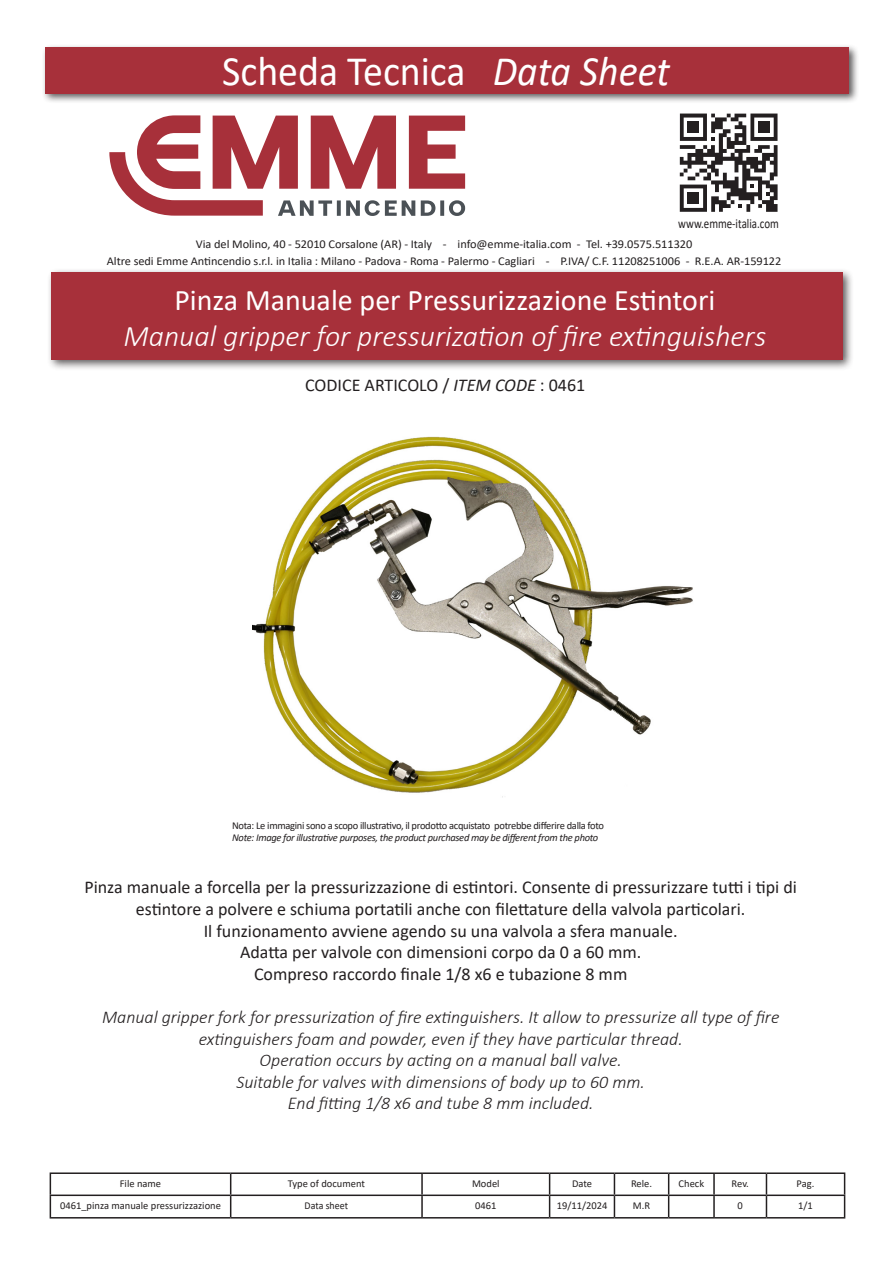
<style>
.page{position:relative;width:893px;height:1263px;background:#fff}
.page>*{position:absolute;margin:0;border:0;box-sizing:border-box;transform-origin:0 0}
.t1{font:42px "Calibri";color:#fff;scale:.95 1}
.t2{font:italic 300 30px "Calibri";color:#fff}
.t3{font:30px "Calibri";color:#fff}
.codice_tabella{font:18px/21.6px "Calibri";color:#231f20;text-align:center}
.codice_tabella-2{font:italic 300 18px "Calibri";color:#231f20}
.t4{font:13.5px "Calibri";color:#231f20;scale:.81 1}
.t5{font:12px/16.5px "Calibri";letter-spacing:-.005em;color:#231f20;text-align:center}
.codice_tabella-3{font:10.5px "Calibri";letter-spacing:-.01em;color:#231f20}
.codice_tabella-4{font:10.5px "Calibri";letter-spacing:-.03em;color:#231f20}
.codice_tabella-5{font:italic 10.5px "Calibri";letter-spacing:-.03em;color:#231f20}
.codice_tabella-6{font:10.5px "Calibri";letter-spacing:-.01em;color:#231f20;scale:.95 1}
.s1{font-style:italic}
</style>
<div class="page">
<div style="left:42px;top:44px;width:817px;height:60px;background:#231f20;opacity:.75"></div>
<div style="left:46px;top:48px;width:803px;height:46px;background:#a7303a"></div>
<hr style="left:50px;top:1172px;width:181px;height:2px;background:#231f20">
<hr style="left:231px;top:1172px;width:191px;height:2px;background:#231f20">
<hr style="left:422px;top:1172px;width:128px;height:2px;background:#231f20">
<hr style="left:421px;top:1174px;width:2px;height:20px;background:#231f20">
<hr style="left:550px;top:1172px;width:64px;height:2px;background:#231f20">
<hr style="left:614px;top:1172px;width:55px;height:2px;background:#231f20">
<hr style="left:669px;top:1172px;width:45px;height:2px;background:#231f20">
<hr style="left:714px;top:1172px;width:52px;height:2px;background:#231f20">
<hr style="left:713px;top:1174px;width:2px;height:20px;background:#231f20">
<hr style="left:766px;top:1172px;width:79px;height:2px;background:#231f20">
<hr style="left:50px;top:1194px;width:181px;height:2px;background:#231f20">
<svg style="left:50px;top:1174px;width:1px;height:43px"></svg>
<hr style="left:231px;top:1194px;width:191px;height:2px;background:#231f20">
<svg style="left:230px;top:1174px;width:1px;height:43px"></svg>
<hr style="left:422px;top:1194px;width:128px;height:2px;background:#231f20">
<hr style="left:421px;top:1196px;width:2px;height:21px;background:#231f20">
<hr style="left:550px;top:1194px;width:64px;height:2px;background:#231f20">
<svg style="left:549px;top:1174px;width:1px;height:43px"></svg>
<hr style="left:614px;top:1194px;width:55px;height:2px;background:#231f20">
<svg style="left:614px;top:1174px;width:1px;height:43px"></svg>
<hr style="left:669px;top:1194px;width:45px;height:2px;background:#231f20">
<svg style="left:668px;top:1174px;width:1px;height:43px"></svg>
<hr style="left:714px;top:1194px;width:52px;height:2px;background:#231f20">
<hr style="left:713px;top:1196px;width:2px;height:21px;background:#231f20">
<hr style="left:766px;top:1194px;width:79px;height:2px;background:#231f20">
<svg style="left:766px;top:1174px;width:1px;height:43px"></svg>
<svg style="left:844px;top:1174px;width:1px;height:43px"></svg>
<hr style="left:50px;top:1217px;width:181px;height:1px;background:#231f20">
<hr style="left:231px;top:1217px;width:191px;height:1px;background:#231f20">
<hr style="left:422px;top:1217px;width:128px;height:1px;background:#231f20">
<hr style="left:550px;top:1217px;width:64px;height:1px;background:#231f20">
<hr style="left:614px;top:1217px;width:55px;height:1px;background:#231f20">
<hr style="left:669px;top:1217px;width:45px;height:1px;background:#231f20">
<hr style="left:714px;top:1217px;width:52px;height:1px;background:#231f20">
<hr style="left:766px;top:1217px;width:79px;height:1px;background:#231f20">
<svg style="left:109px;top:115px;width:356px;height:101px"></svg>
<svg style="left:680px;top:114px;width:98px;height:98px"></svg>
<div style="left:688px;top:121px;width:11px;height:12px;background:#231f20"></div>
<div style="left:758px;top:122px;width:12px;height:11px;background:#231f20"></div>
<div style="left:688px;top:192px;width:11px;height:12px;background:#231f20"></div>
<div style="left:46px;top:268px;width:808px;height:103px;background:#231f20;opacity:.75"></div>
<div style="left:52px;top:273px;width:791px;height:87px;background:#a7303a"></div>
<img style="left:252px;top:436px;width:441px;height:362px">
<h1 class="t1" style="left:222px;top:42px;width:473px">Scheda Tecnica <span class="s1">Data Sheet</span></h1>
<p class="t4" style="left:678px;top:214px;width:126px">www.emme-italia.com</p>
<p class="t5" style="left:107px;top:235px;width:676px">Via del Molino, 40 - 52010 Corsalone (AR) - Italy - info@emme-italia.com - Tel. +39.0575.511320<br>Altre sedi Emme Antincendio s.r.l. in Italia : Milano - Padova - Roma - Palermo - Cagliari - P.IVA/ C.F. 11208251006 - R.E.A. AR-159122</p>
<p class="t3" style="left:174px;top:279px;width:542px">Pinza Manuale per Pressurizzazione Estintori</p>
<p class="t2" style="left:124px;top:317px;width:644px">Manual gripper for pressurization of fire extinguishers</p>
<p class="codice_tabella" style="left:305px;top:374px;width:282px">CODICE ARTICOLO / <span class="s1">ITEM CODE</span> : 0461</p>
<p class="codice_tabella-4" style="left:232px;top:818px;width:373px">Nota: Le immagini sono a scopo illustrativo, il prodotto acquistato potrebbe differire dalla foto</p>
<p class="codice_tabella-5" style="left:232px;top:830px;width:368px">Note: Image for illustrative purposes, the product purchased may be different from the photo</p>
<p class="codice_tabella" style="left:84px;top:876px;width:714px">Pinza manuale a forcella per la pressurizzazione di estintori. Consente di pressurizzare tutti i tipi di estintore a polvere e schiuma portatili anche con filettature della valvola particolari.</p>
<p class="codice_tabella" style="left:204px;top:919px;width:476px">Il funzionamento avviene agendo su una valvola a sfera manuale.</p>
<p class="codice_tabella" style="left:240px;top:941px;width:403px">Adatta per valvole con dimensioni corpo da 0 a 60 mm.</p>
<p class="codice_tabella" style="left:254px;top:962px;width:375px">Compreso raccordo finale 1/8 x6 e tubazione 8 mm</p>
<p class="codice_tabella-2" style="left:102px;top:1006px;width:679px">Manual gripper fork for pressurization of fire extinguishers. It allow to pressurize all type of fire</p>
<p class="codice_tabella-2" style="left:199px;top:1027px;width:486px">extinguishers foam and powder, even if they have particular thread.</p>
<p class="codice_tabella-2" style="left:260px;top:1049px;width:364px">Operation occurs by acting on a manual ball valve.</p>
<p class="codice_tabella-2" style="left:236px;top:1071px;width:410px">Suitable for valves with dimensions of body up to 60 mm.</p>
<p class="codice_tabella-2" style="left:288px;top:1092px;width:307px">End fitting 1/8 x6 and tube 8 mm included.</p>
<p class="codice_tabella-3" style="left:120px;top:1176px;width:43px">File name</p>
<p class="codice_tabella-3" style="left:288px;top:1176px;width:79px">Type of document</p>
<p class="codice_tabella-3" style="left:472px;top:1176px;width:29px">Model</p>
<p class="codice_tabella-3" style="left:572px;top:1176px;width:22px">Date</p>
<p class="codice_tabella-3" style="left:631px;top:1176px;width:23px">Rele.</p>
<p class="codice_tabella-3" style="left:679px;top:1176px;width:27px">Check</p>
<p class="codice_tabella-3" style="left:732px;top:1176px;width:19px">Rev.</p>
<p class="codice_tabella-3" style="left:797px;top:1176px;width:19px">Pag.</p>
<p class="codice_tabella-3" style="left:60px;top:1198px;width:162px">0461_pinza manuale pressurizzazione</p>
<p class="codice_tabella-6" style="left:305px;top:1198px;width:47px">Data sheet</p>
<p class="codice_tabella-3" style="left:475px;top:1198px;width:23px">0461</p>
<p class="codice_tabella-3" style="left:557px;top:1198px;width:52px">19/11/2024</p>
<p class="codice_tabella-3" style="left:633px;top:1198px;width:19px">M.R</p>
<p class="codice_tabella-3" style="left:738px;top:1198px;width:7px">0</p>
<p class="codice_tabella-3" style="left:798px;top:1198px;width:16px">1/1</p>
</div>
